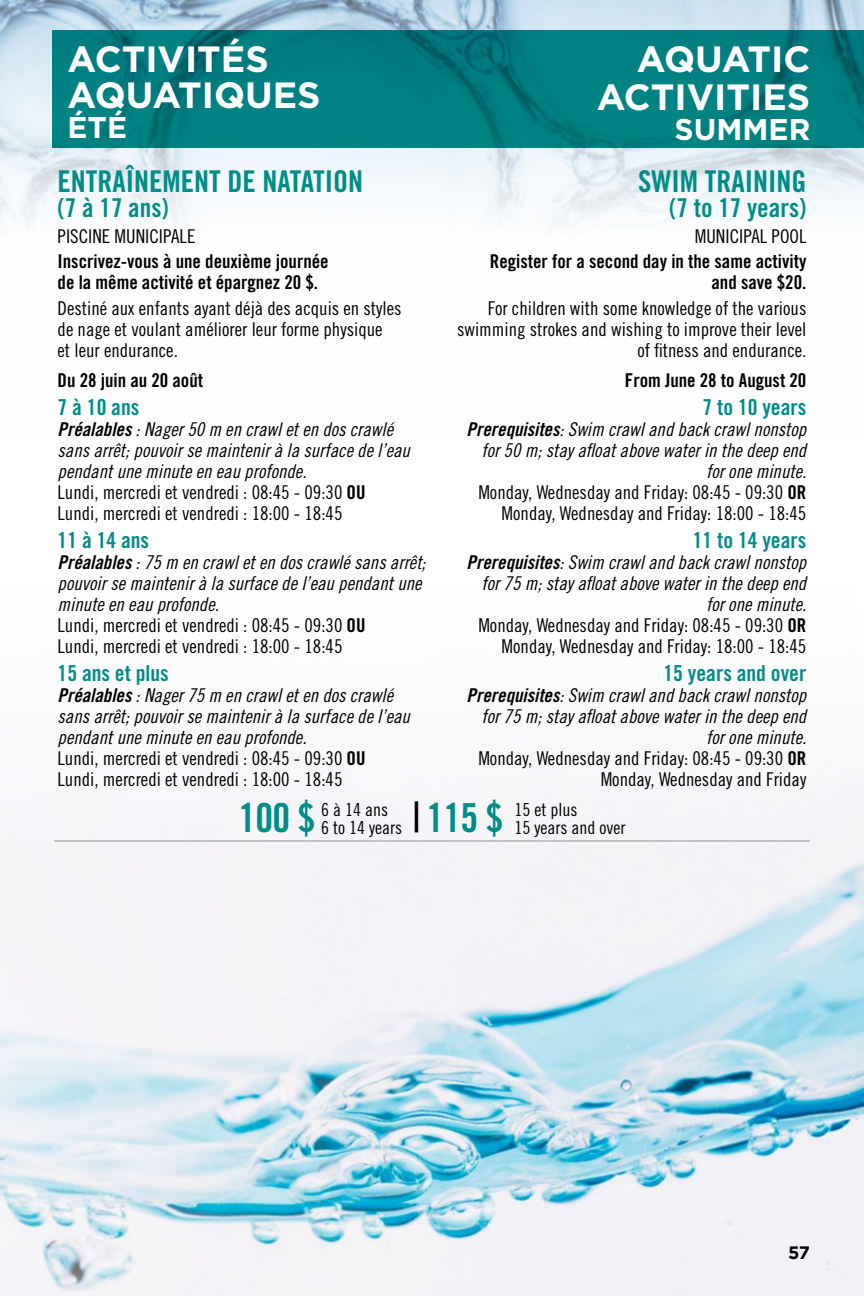
<style>
.page{position:relative;width:864px;height:1296px;background:#fff}
.page>*{position:absolute;margin:0;border:0;box-sizing:border-box;transform-origin:0 0}
.t1{font:40px "Trade Gothic Bold Cond Twenty";letter-spacing:-.02em;color:#008c87}
.t2{font:700 36.6px/38px "Gotham";color:#fff;text-align:right}
.activité{font:30px "Trade Gothic Bold Cond Twenty";color:#008c87}
.t3{font:700 30px "Gotham";color:#fff}
.t4{font:26px "Trade Gothic Bold Cond Twenty";color:#008c87}
.Niveau{font:22px "Trade Gothic Bold Cond Twenty";color:#008c87}
.instructeur{font:19px/21px "Trade Gothic Cond Eighteen";color:#000;text-align:right}
.t5{font:19px/21px "Trade Gothic Cond Eighteen Obl";color:#000}
.t6{font:19px/21px "Trade Gothic Bold Cond Twenty";color:#000}
.t7{font:18px/18px "Trade Gothic Cond Eighteen";color:#000}
.t8{font:700 18px "Gotham";color:#000}
.s1{font-family:"Trade Gothic Bold Cond Twenty Obl"}
.s2{font-family:"Trade Gothic Bold Cond Twenty"}
.s3{font-size:41.8px;color:#000}
</style>
<div class="page">
<img style="left:0;top:0;width:864px;height:225px">
<img style="left:0;top:793px;width:864px;height:503px">
<hr style="left:54px;top:840px;width:378px;height:1px;background:#939598">
<hr style="left:432px;top:840px;width:378px;height:1px;background:#939598">
<svg style="left:53px;top:30px;width:811px;height:118px;background:#007c7e"></svg>
<p class="t2" style="left:67px;top:40px;width:255px;line-height:36px;text-align:left">ACTIVITÉS<br>AQUATIQUES</p>
<p class="t3" style="left:67px;top:110px;width:61px">ÉTÉ</p>
<p class="activité" style="left:58px;top:163px;width:307px">ENTRAÎNEMENT DE NATATION</p>
<p class="t4" style="left:58px;top:192px;width:113px">(7 à 17 ans)</p>
<p class="instructeur" style="left:58px;top:226px;width:139px">PISCINE MUNICIPALE</p>
<p class="t6" style="left:58px;top:250px;width:273px">Inscrivez-vous à une deuxième journée de la même activité et épargnez 20 $.</p>
<p class="instructeur" style="left:58px;top:298px;width:345px;text-align:left">Destiné aux enfants ayant déjà des acquis en styles de nage et voulant améliorer leur forme physique<br>et leur endurance.</p>
<p class="t6" style="left:58px;top:370px;width:147px">Du 28 juin au 20 août</p>
<p class="Niveau" style="left:58px;top:394px;width:83px">7 à 10 ans</p>
<p class="t5" style="left:58px;top:419px;width:354px"><span class="s1">Préalables</span> : Nager 50 m en crawl et en dos crawlé sans arrêt; pouvoir se maintenir à la surface de l’eau pendant une minute en eau profonde.</p>
<p class="instructeur" style="left:58px;top:482px;width:310px">Lundi, mercredi et vendredi : 08:45 - 09:30 <span class="s2">OU</span></p>
<p class="instructeur" style="left:58px;top:503px;width:286px">Lundi, mercredi et vendredi : 18:00 - 18:45</p>
<p class="Niveau" style="left:58px;top:527px;width:93px">11 à 14 ans</p>
<p class="t5" style="left:58px;top:552px;width:370px"><span class="s1">Préalables</span> : 75 m en crawl et en dos crawlé sans arrêt; pouvoir se maintenir à la surface de l’eau pendant une minute en eau profonde.</p>
<p class="instructeur" style="left:58px;top:615px;width:310px">Lundi, mercredi et vendredi : 08:45 - 09:30 <span class="s2">OU</span></p>
<p class="instructeur" style="left:58px;top:636px;width:286px">Lundi, mercredi et vendredi : 18:00 - 18:45</p>
<p class="Niveau" style="left:58px;top:660px;width:113px">15 ans et plus</p>
<p class="t5" style="left:58px;top:685px;width:354px"><span class="s1">Préalables</span> : Nager 75 m en crawl et en dos crawlé sans arrêt; pouvoir se maintenir à la surface de l’eau pendant une minute en eau profonde.</p>
<p class="instructeur" style="left:58px;top:748px;width:310px">Lundi, mercredi et vendredi : 08:45 - 09:30 <span class="s2">OU</span></p>
<p class="instructeur" style="left:58px;top:769px;width:286px">Lundi, mercredi et vendredi : 18:00 - 18:45</p>
<p class="t2" style="left:597px;top:39px;width:215px">AQUATIC<br>ACTIVITIES</p>
<p class="t3" style="left:675px;top:112px;width:137px">SUMMER</p>
<p class="activité" style="left:638px;top:163px;width:170px">SWIM TRAINING</p>
<p class="t4" style="left:669px;top:192px;width:139px">(7 to 17 years)</p>
<p class="instructeur" style="left:695px;top:226px;width:113px">MUNICIPAL POOL</p>
<p class="t6" style="left:490px;top:250px;width:318px;text-align:right">Register for a second day in the same activity and save $20.</p>
<p class="instructeur" style="left:457px;top:298px;width:351px">For children with some knowledge of the various swimming strokes and wishing to improve their level of fitness and endurance.</p>
<p class="t6" style="left:625px;top:370px;width:183px">From June 28 to August 20</p>
<p class="Niveau" style="left:703px;top:394px;width:105px">7 to 10 years</p>
<p class="t5" style="left:467px;top:419px;width:341px;text-align:right"><span class="s1">Prerequisites</span>: Swim crawl and back crawl nonstop for 50 m; stay afloat above water in the deep end for one minute.</p>
<p class="instructeur" style="left:478px;top:482px;width:330px">Monday, Wednesday and Friday: 08:45 - 09:30 <span class="s2">OR</span></p>
<p class="instructeur" style="left:502px;top:503px;width:306px">Monday, Wednesday and Friday: 18:00 - 18:45</p>
<p class="Niveau" style="left:693px;top:527px;width:115px">11 to 14 years</p>
<p class="t5" style="left:467px;top:552px;width:341px;text-align:right"><span class="s1">Prerequisites</span>: Swim crawl and back crawl nonstop for 75 m; stay afloat above water in the deep end for one minute.</p>
<p class="instructeur" style="left:478px;top:615px;width:330px">Monday, Wednesday and Friday: 08:45 - 09:30 <span class="s2">OR</span></p>
<p class="instructeur" style="left:502px;top:636px;width:306px">Monday, Wednesday and Friday: 18:00 - 18:45</p>
<p class="Niveau" style="left:664px;top:660px;width:144px">15 years and over</p>
<p class="t5" style="left:467px;top:685px;width:341px;text-align:right"><span class="s1">Prerequisites</span>: Swim crawl and back crawl nonstop for 75 m; stay afloat above water in the deep end for one minute.</p>
<p class="instructeur" style="left:478px;top:748px;width:330px">Monday, Wednesday and Friday: 08:45 - 09:30 <span class="s2">OR<br></span>Monday, Wednesday and Friday</p>
<p class="t1" style="left:238px;top:793px;width:78px">100 $</p>
<p class="t7" style="left:321px;top:800px;width:82px">6 à 14 ans<br>6 to 14 years</p>
<p class="t1" style="left:413px;top:793px;width:92px"><span class="s3">|</span> 115 $</p>
<p class="t7" style="left:514px;top:800px;width:112px">15 et plus<br>15 years and over</p>
<p class="t8" style="left:788px;top:1242px;width:23px">57</p>
</div>
